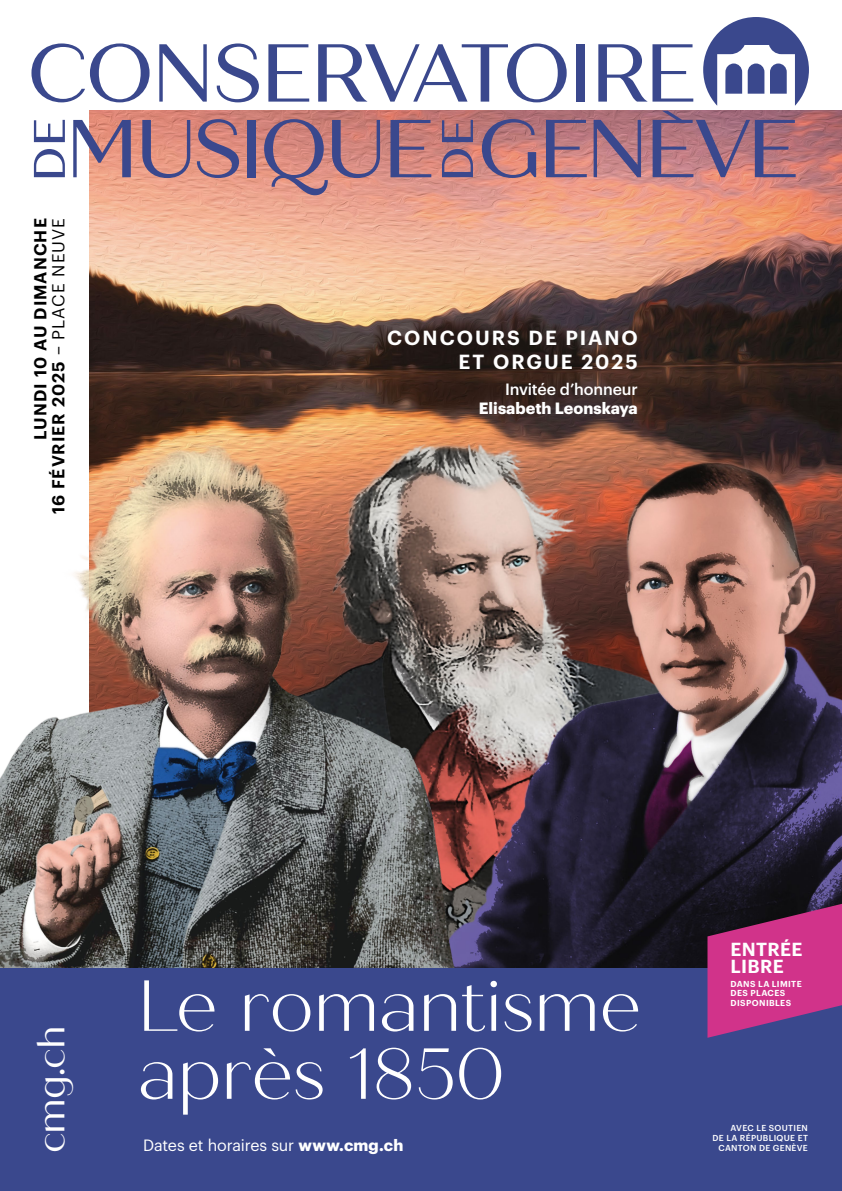
<style>
.page{position:relative;width:842px;height:1191px;background:#fff}
.page>*{position:absolute;margin:0;border:0;box-sizing:border-box;transform-origin:0 0}
.t1{font:300 72px/68px "Quiche Sans";letter-spacing:-.03em;color:#fff}
.t2{font:38px "Quiche Sans";color:#fff}
.t3{font:600 20px/24px "Graphik";letter-spacing:.1em;color:#fff;text-align:right}
.t4{font:600 18.5px/17px "Graphik";letter-spacing:.015em;color:#fff}
.t5{font:600 17px/18px "Graphik";letter-spacing:.06em;color:#000;text-align:right}
.t6{font:16px "Graphik";letter-spacing:-.015em;color:#fff}
.t7{font:700 16px "Graphik";color:#fff}
.t8{font:500 16px "Graphik";letter-spacing:-.01em;color:#fff}
.t9{font:500 8.5px/10px "Graphik";letter-spacing:.035em;color:#fff;text-align:right}
.t10{font:600 8.5px/9.5px "Graphik";letter-spacing:.045em;color:#fff}
.s1{font-weight:400}
.s2{font-weight:700}
</style>
<div class="page">
<div style="left:0;top:931px;width:842px;height:260px;background:#3a488d"></div>
<img style="left:89px;top:336px;width:753px;height:50px">
<svg style="left:89px;top:386px;width:753px;height:49px;background:#2f201b"></svg>
<svg style="left:89px;top:111px;width:753px;height:225px;background:#bf8b76"></svg>
<img style="left:244px;top:341px;width:433px;height:94px">
<img style="left:463px;top:435px;width:379px;height:532px">
<img style="left:0;top:420px;width:463px;height:547px">
<svg style="left:268px;top:44px;width:41px;height:58px"></svg>
<svg style="left:217px;top:43px;width:42px;height:59px"></svg>
<svg style="left:31px;top:43px;width:119px;height:59px"></svg>
<svg style="left:159px;top:44px;width:48px;height:58px"></svg>
<div style="left:576px;top:44px;width:9px;height:58px;background:#3a488d"></div>
<svg style="left:318px;top:43px;width:249px;height:59px"></svg>
<svg style="left:482px;top:119px;width:54px;height:59px;background:#a8737f"></svg>
<svg style="left:546px;top:120px;width:41px;height:57px;background:#9c6f85"></svg>
<svg style="left:73px;top:120px;width:58px;height:57px"></svg>
<svg style="left:197px;top:119px;width:42px;height:59px;background:#aa7883"></svg>
<div style="left:247px;top:120px;width:9px;height:57px;background:#3a488d"></div>
<svg style="left:142px;top:120px;width:48px;height:58px;background:#b77e83"></svg>
<svg style="left:264px;top:119px;width:116px;height:76px;background:#b47c82"></svg>
<svg style="left:390px;top:120px;width:41px;height:57px;background:#a07080"></svg>
<svg style="left:442px;top:149px;width:31px;height:28px"></svg>
<svg style="left:442px;top:120px;width:31px;height:22px"></svg>
<svg style="left:34px;top:120px;width:31px;height:22px"></svg>
<svg style="left:34px;top:149px;width:31px;height:28px"></svg>
<svg style="left:594px;top:17px;width:215px;height:160px"></svg>
<svg style="left:707px;top:903px;width:135px;height:134px;background:#a6317b"></svg>
<h3 class="t5" style="left:30px;top:514px;width:297px;rotate:-90deg">LUNDI 10 AU DIMANCHE<br>16 FÉVRIER 2025 <span class="s1">– PLACE NEUVE</span></h3>
<h3 class="t3" style="left:387px;top:324px;width:252px">CONCOURS DE PIANO<br>ET ORGUE 2025</h3>
<h3 class="t8" style="left:505px;top:377px;width:134px">Invitée d’honneur</h3>
<h3 class="t7" style="left:479px;top:396px;width:161px">Elisabeth Leonskaya</h3>
<h2 class="t2" style="left:29px;top:1153px;width:129px;rotate:-90deg">cmg.ch</h2>
<h1 class="t1" style="left:137px;top:973px;width:507px">Le romantisme après 1850</h1>
<h3 class="t6" style="left:143px;top:1133px;width:262px">Dates et horaires sur <span class="s2">www.cmg.ch</span></h3>
<h3 class="t4" style="left:730px;top:939px;width:73px">ENTRÉE<br>LIBRE</h3>
<p class="t10" style="left:730px;top:978px;width:73px">DANS LA LIMITE<br>DES PLACES<br>DISPONIBLES</p>
<p class="t9" style="left:712px;top:1122px;width:97px">AVEC LE SOUTIEN<br>DE LA RÉPUBLIQUE ET<br>CANTON DE GENÈVE</p>
</div>
